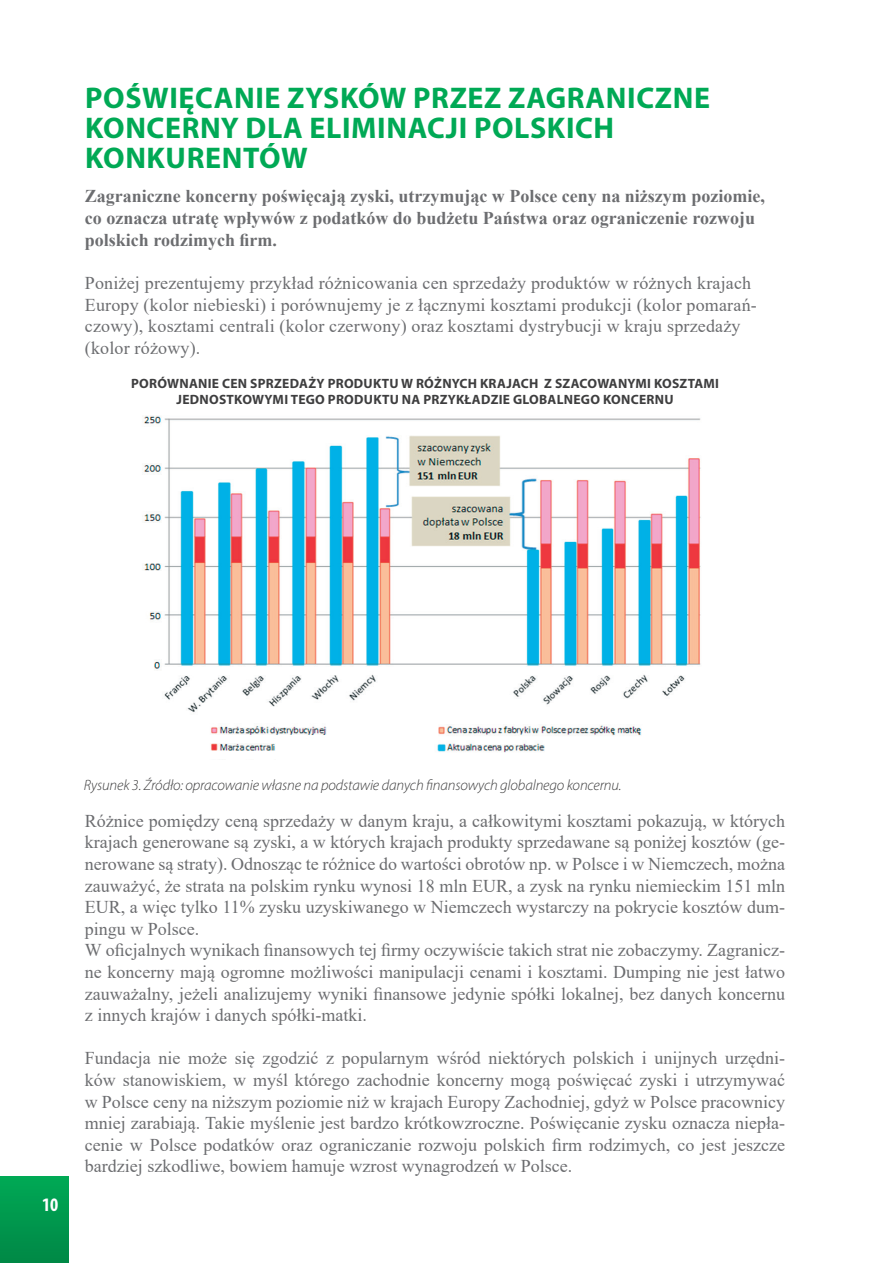
<style>
.page{position:relative;width:893px;height:1263px;background:#fff}
.page>*{position:absolute;margin:0;border:0;box-sizing:border-box;transform-origin:0 0}
.t1{font:700 30px/30px "Myriad Pro";letter-spacing:.02em;color:#00a955}
.t2{font:700 condensed 19.05px "Myriad Pro";color:#fff}
.t3{font:18px/21.6px "Times New Roman";color:#6c6d70}
.t4{font:700 18px/21.6px "Times New Roman";color:#6c6d70}
.t5{font:italic 300 15px "Myriad Pro";letter-spacing:-.01em;color:#3e3e3f}
.t6{font:700 13.5px/16.5px "Myriad Pro";letter-spacing:.02em;color:#3e3e3f;text-align:center}
</style>
<div class="page">
<div style="left:0;top:1177px;width:68px;height:86px;background:linear-gradient(to bottom,#00a955,#008846)"></div>
<img style="left:143px;top:416px;width:558px;height:335px">
<div style="left:327px;top:724px;width:320px;height:15px;background:#fff"></div>
<div style="left:276px;top:741px;width:486px;height:22px;background:#fff"></div>
<img style="left:351px;top:722px;width:291px;height:31px">
<div style="left:642px;top:726px;width:232px;height:15px;background:#fff"></div>
<div style="left:545px;top:738px;width:302px;height:15px;background:#fff"></div>
<h1 class="t1" style="left:85px;top:81px;width:626px">POŚWIĘCANIE ZYSKÓW PRZEZ ZAGRANICZNE<br>KONCERNY DLA ELIMINACJI POLSKICH<br>KONKURENTÓW</h1>
<p class="t4" style="left:85px;top:185px;width:681px">Zagraniczne koncerny poświęcają zyski, utrzymując w Polsce ceny na niższym poziomie, co oznacza utratę wpływów z podatków do budżetu Państwa oraz ograniczenie rozwoju polskich rodzimych firm.</p>
<p class="t3" style="left:85px;top:271px;width:673px">Poniżej prezentujemy przykład różnicowania cen sprzedaży produktów w różnych krajach Europy (kolor niebieski) i porównujemy je z łącznymi kosztami produkcji (kolor pomarań&shy;czowy), kosztami centrali (kolor czerwony) oraz kosztami dystrybucji w kraju sprzedaży (kolor różowy).</p>
<p class="t6" style="left:131px;top:374px;width:589px">PORÓWNANIE CEN SPRZEDAŻY PRODUKTU W RÓŻNYCH KRAJACH Z SZACOWANYMI KOSZTAMI<br>JEDNOSTKOWYMI TEGO PRODUKTU NA PRZYKŁADZIE GLOBALNEGO KONCERNU</p>
<p class="t2" style="left:42px;top:1193px;width:18px">10</p>
<p class="t5" style="left:84px;top:776px;width:539px">Rysunek 3. Źródło: opracowanie własne na podstawie danych finansowych globalnego koncernu.</p>
<p class="t3" style="left:85px;top:809px;width:702px">Różnice pomiędzy ceną sprzedaży w danym kraju, a całkowitymi kosztami pokazują, w których krajach generowane są zyski, a w których krajach produkty sprzedawane są poniżej kosztów (ge&shy;nerowane są straty). Odnosząc te różnice do wartości obrotów np. w Polsce i w Niemczech, można zauważyć, że strata na polskim rynku wynosi 18 mln EUR, a zysk na rynku niemieckim 151 mln EUR, a więc tylko 11% zysku uzyskiwanego w Niemczech wystarczy na pokrycie kosztów dum&shy;pingu w Polsce.<br>W oficjalnych wynikach finansowych tej firmy oczywiście takich strat nie zobaczymy. Zagranicz&shy;ne koncerny mają ogromne możliwości manipulacji cenami i kosztami. Dumping nie jest łatwo zauważalny, jeżeli analizujemy wyniki finansowe jedynie spółki lokalnej, bez danych koncernu z innych krajów i danych spółki-matki.</p>
<p class="t3" style="left:85px;top:1047px;width:702px;text-align:justify">Fundacja nie może się zgodzić z popularnym wśród niektórych polskich i unijnych urzędni&shy;ków stanowiskiem, w myśl którego zachodnie koncerny mogą poświęcać zyski i utrzymywać w Polsce ceny na niższym poziomie niż w krajach Europy Zachodniej, gdyż w Polsce pracownicy mniej zarabiają. Takie myślenie jest bardzo krótkowzroczne. Poświęcanie zysku oznacza niepła&shy;cenie w Polsce podatków oraz ograniczanie rozwoju polskich firm rodzimych, co jest jeszcze bardziej szkodliwe, bowiem hamuje wzrost wynagrodzeń w Polsce.</p>
</div>
